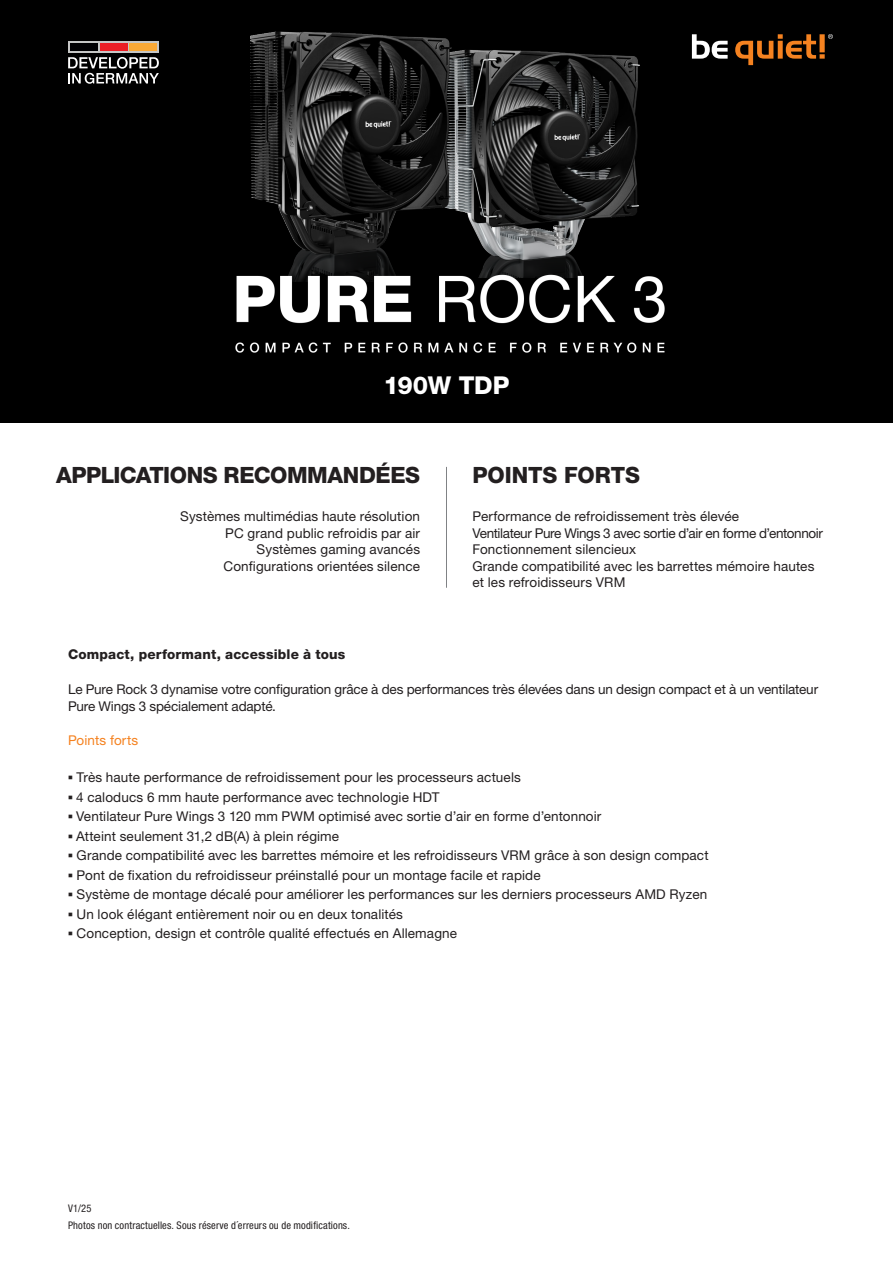
<style>
.page{position:relative;width:893px;height:1263px;background:#fff}
.page>*{position:absolute;margin:0;border:0;box-sizing:border-box;transform-origin:0 0}
.t1{font:800 24.6px "Helvetica Neue LT Pro";letter-spacing:-.01em;color:#fff}
.t2{font:800 22.5px "Helvetica Neue LT Pro";letter-spacing:-.015em;color:#231f20}
.t3{font:13.5px/16.5px "Helvetica Neue LT Pro";letter-spacing:.01em;color:#231f20}
.t4{font:13.5px/17.2px "Helvetica Neue LT Pro";letter-spacing:-.01em;color:#231f20}
.t5{font:800 13.5px "Helvetica Neue LT Pro";letter-spacing:.015em;color:#231f20}
.t6{font:13.5px "Helvetica Neue LT Pro";letter-spacing:.01em;color:#f58220}
.t7{font:condensed 10.5px/17.2px "Helvetica Neue LT Pro";letter-spacing:.015em;color:#231f20}
.s1{font-family:"Franklin Gothic";font-weight:500}
</style>
<div class="page">
<div style="left:0;top:0;width:893px;height:423px;background:#000"></div>
<hr style="left:446px;top:467px;width:1px;height:121px;background:#808285">
<svg style="left:701px;top:40px;width:27px;height:19px"></svg>
<svg style="left:735px;top:34px;width:98px;height:31px"></svg>
<img style="left:529px;top:34px;width:172px;height:220px">
<img style="left:157px;top:31px;width:372px;height:223px">
<img style="left:235px;top:254px;width:430px;height:99px">
<svg style="left:68px;top:41px;width:91px;height:11px"></svg>
<svg style="left:68px;top:57px;width:91px;height:27px"></svg>
<div style="left:70px;top:43px;width:28px;height:7px;background:#010103"></div>
<div style="left:100px;top:43px;width:27px;height:7px;background:#eb1e25"></div>
<div style="left:129px;top:43px;width:28px;height:7px;background:#f9a936"></div>
<h1 class="t1" style="left:383px;top:370px;width:127px">190W TDP</h1>
<h2 class="t2" style="left:56px;top:462px;width:365px">APPLICATIONS RECOMMANDÉES</h2>
<p class="t3" style="left:180px;top:508px;width:241px;text-align:right">Systèmes multimédias haute résolution PC grand public refroidis par air Systèmes gaming avancés Configurations orientées silence</p>
<h2 class="t2" style="left:472px;top:462px;width:169px">POINTS FORTS</h2>
<p class="t3" style="left:472px;top:508px;width:352px">Performance de refroidissement très élevée<br>Ventilateur Pure Wings 3 avec sortie d’air en forme d’entonnoir Fonctionnement silencieux<br>Grande compatibilité avec les barrettes mémoire hautes et les refroidisseurs VRM</p>
<p class="t5" style="left:68px;top:646px;width:279px">Compact, performant, accessible à tous</p>
<p class="t4" style="left:68px;top:680px;width:752px">Le Pure Rock 3 dynamise votre configuration grâce à des performances très élevées dans un design compact et à un ventilateur<br>Pure Wings 3 spécialement adapté.</p>
<p class="t6" style="left:68px;top:732px;width:72px">Points forts</p>
<p class="t3" style="left:68px;top:769px;width:454px"><span class="s1">▪</span> Très haute performance de refroidissement pour les processeurs actuels</p>
<p class="t3" style="left:68px;top:788px;width:373px"><span class="s1">▪</span> 4 caloducs 6 mm haute performance avec technologie HDT</p>
<p class="t3" style="left:68px;top:808px;width:535px"><span class="s1">▪</span> Ventilateur Pure Wings 3 120 mm PWM optimisé avec sortie d’air en forme d’entonnoir</p>
<p class="t3" style="left:68px;top:827px;width:273px"><span class="s1">▪</span> Atteint seulement 31,2 dB(A) à plein régime</p>
<p class="t3" style="left:68px;top:847px;width:642px"><span class="s1">▪</span> Grande compatibilité avec les barrettes mémoire et les refroidisseurs VRM grâce à son design compact</p>
<p class="t3" style="left:68px;top:866px;width:474px"><span class="s1">▪</span> Pont de fixation du refroidisseur préinstallé pour un montage facile et rapide</p>
<p class="t3" style="left:68px;top:886px;width:641px"><span class="s1">▪</span> Système de montage décalé pour améliorer les performances sur les derniers processeurs AMD Ryzen</p>
<p class="t3" style="left:68px;top:905px;width:336px"><span class="s1">▪</span> Un look élégant entièrement noir ou en deux tonalités</p>
<p class="t3" style="left:68px;top:925px;width:391px"><span class="s1">▪</span> Conception, design et contrôle qualité effectués en Allemagne</p>
<p class="t7" style="left:68px;top:1199px;width:283px">V1/25<br>Photos non contractuelles. Sous réserve d´erreurs ou de modifications.</p>
</div>
